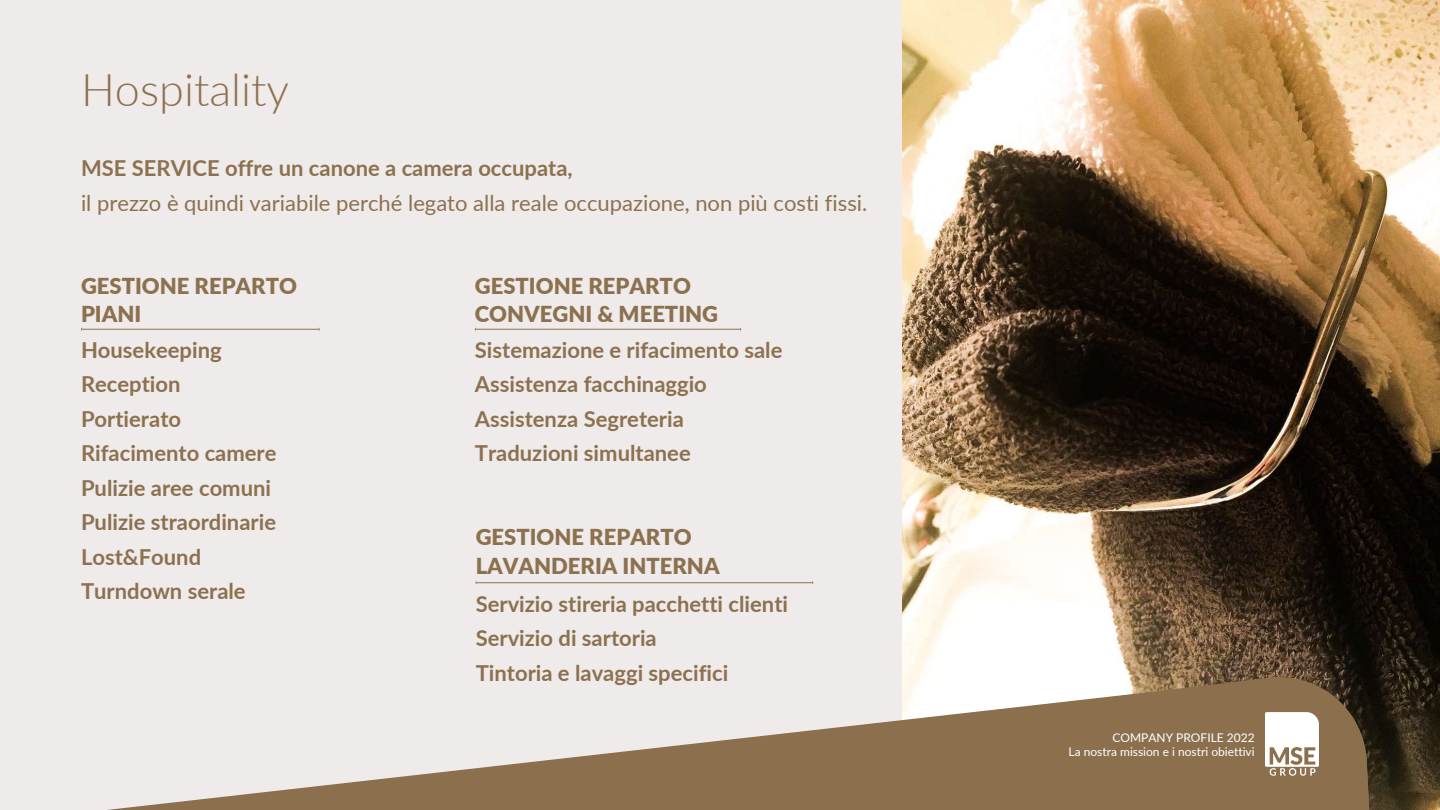
<style>
.page{position:relative;width:1440px;height:810px;background:#efebeb}
.page>*{position:absolute;margin:0;border:0;box-sizing:border-box;transform-origin:0 0}
.t1{font:300 45px "Lato";color:#8c714f}
.t2{font:700 22px/34.5px "Lato";color:#8c714f}
.t3{font:900 22px/28.5px "Lato";color:#8c714f}
.t4{font:22px "Lato";color:#8c714f}
.t5{font:12px/14.2px "Lato";color:#fff;text-align:right}
</style>
<div class="page">
<img style="left:903px;top:0;width:537px;height:810px">
<hr style="left:82px;top:329px;width:237px;height:1px;background:#8c714f">
<hr style="left:476px;top:582px;width:336px;height:1px;background:#8c714f">
<hr style="left:476px;top:329px;width:264px;height:1px;background:#8c714f">
<svg style="left:904px;top:667px;width:508px;height:143px;background:#7f6d57"></svg>
<img style="left:1263px;top:712px;width:57px;height:64px">
<svg style="left:107px;top:686px;width:1123px;height:124px;fill:#8c704e"></svg>
<h1 class="t1" style="left:81px;top:62px;width:210px">Hospitality</h1>
<p class="t2" style="left:81px;top:151px;width:493px">MSE SERVICE offre un canone a camera occupata,</p>
<p class="t4" style="left:81px;top:189px;width:788px">il prezzo è quindi variabile perché legato alla reale occupazione, non più costi fissi.</p>
<p class="t3" style="left:81px;top:271px;width:218px">GESTIONE REPARTO<br>PIANI</p>
<p class="t2" style="left:81px;top:332px;width:197px">Housekeeping<br>Reception<br>Portierato<br>Rifacimento camere<br>Pulizie aree comuni<br>Pulizie straordinarie<br>Lost&amp;Found<br>Turndown serale</p>
<p class="t3" style="left:475px;top:271px;width:245px">GESTIONE REPARTO<br>CONVEGNI &amp; MEETING</p>
<p class="t2" style="left:475px;top:332px;width:309px">Sistemazione e rifacimento sale<br>Assistenza facchinaggio<br>Assistenza Segreteria<br>Traduzioni simultanee</p>
<p class="t3" style="left:476px;top:522px;width:246px">GESTIONE REPARTO<br>LAVANDERIA INTERNA</p>
<p class="t2" style="left:476px;top:586px;width:314px">Servizio stireria pacchetti clienti<br>Servizio di sartoria<br>Tintoria e lavaggi specifici</p>
<p class="t5" style="left:1069px;top:730px;width:188px">COMPANY PROFILE 2022<br>La nostra mission e i nostri obiettivi</p>
</div>
